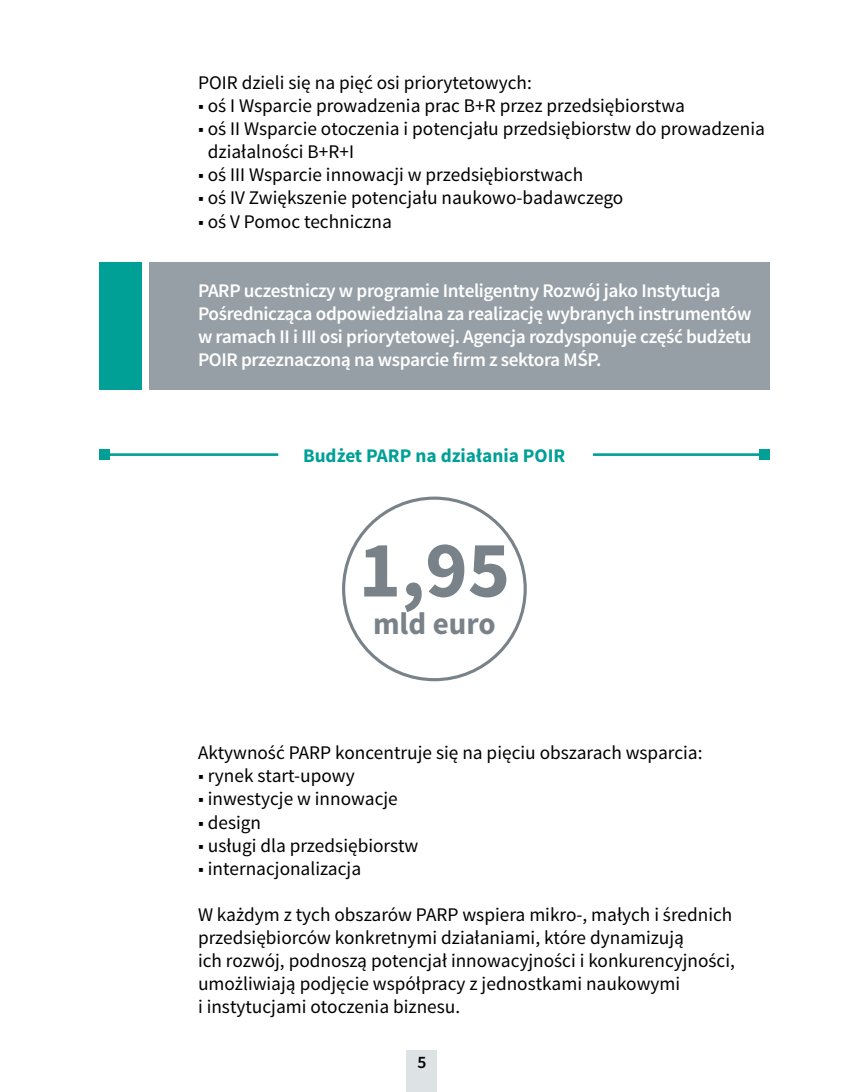
<style>
.page{position:relative;width:844px;height:1092px;background:#fff}
.page>*{position:absolute;margin:0;border:0;box-sizing:border-box;transform-origin:0 0}
.t1{font:700 80.5px "Source Sans Pro";color:#788288}
.t2{font:700 30.97px "Source Sans Pro";color:#788288}
.t3{font:19.25px/23.1px "Source Sans Pro";color:#000}
.t4{font:600 19.25px/23.1px "Source Sans Pro";letter-spacing:-.02em;color:#fff}
.t5{font:700 19.25px "Source Sans Pro";color:#00a097}
.t6{font:600 17.5px "Source Sans Pro";color:#000}
</style>
<div class="page">
<div style="left:407px;top:1050px;width:30px;height:41px;background:#dde2e4"></div>
<div style="left:149px;top:262px;width:620px;height:127px;background:#969fa5"></div>
<div style="left:99px;top:262px;width:42px;height:127px;background:#00a097"></div>
<hr style="left:104px;top:453px;width:174px;height:3px;background:#00a097">
<div style="left:99px;top:449px;width:11px;height:11px;background:#00a097"></div>
<hr style="left:593px;top:453px;width:171px;height:3px;background:#00a097">
<div style="left:758px;top:449px;width:11px;height:11px;background:#00a097"></div>
<p class="t3" style="left:198px;top:71px;width:335px">POIR dzieli się na pięć osi priorytetowych:</p>
<p class="t3" style="left:198px;top:94px;width:488px">■ oś I Wsparcie prowadzenia prac B+R przez przedsiębiorstwa</p>
<p class="t3" style="left:208px;top:117px;width:558px;text-indent:-10px">■ oś II Wsparcie otoczenia i potencjału przedsiębiorstw do prowadzenia działalności B+R+I</p>
<p class="t3" style="left:198px;top:164px;width:386px">■ oś III Wsparcie innowacji w przedsiębiorstwach</p>
<p class="t3" style="left:198px;top:187px;width:427px">■ oś IV Zwiększenie potencjału naukowo-badawczego</p>
<p class="t3" style="left:198px;top:210px;width:195px">■ oś V Pomoc techniczna</p>
<p class="t4" style="left:198px;top:279px;width:555px">PARP uczestniczy w programie Inteligentny Rozwój jako Instytucja Pośrednicząca odpowiedzialna za realizację wybranych instrumentów w ramach II i III osi priorytetowej. Agencja rozdysponuje część budżetu POIR przeznaczoną na wsparcie firm z sektora MŚP.</p>
<p class="t5" style="left:303px;top:443px;width:264px">Budżet PARP na działania POIR</p>
<h1 class="t1" style="left:358px;top:518px;width:153px">1,95</h1>
<h2 class="t2" style="left:373px;top:603px;width:124px">mld euro</h2>
<p class="t3" style="left:198px;top:741px;width:506px">Aktywność PARP koncentruje się na pięciu obszarach wsparcia:</p>
<p class="t3" style="left:198px;top:764px;width:158px">■ rynek start-upowy</p>
<p class="t3" style="left:198px;top:787px;width:201px">■ inwestycje w innowacje</p>
<p class="t3" style="left:198px;top:810px;width:65px">■ design</p>
<p class="t3" style="left:198px;top:834px;width:222px">■ usługi dla przedsiębiorstw</p>
<p class="t3" style="left:198px;top:857px;width:165px">■ internacjonalizacja</p>
<p class="t3" style="left:198px;top:903px;width:538px">W każdym z tych obszarów PARP wspiera mikro-, małych i średnich przedsiębiorców konkretnymi działaniami, które dynamizują<br>ich rozwój, podnoszą potencjał innowacyjności i konkurencyjności, umożliwiają podjęcie współpracy z jednostkami naukowymi<br>i instytucjami otoczenia biznesu.</p>
<p class="t6" style="left:417px;top:1051px;width:10px">5</p>
</div>
